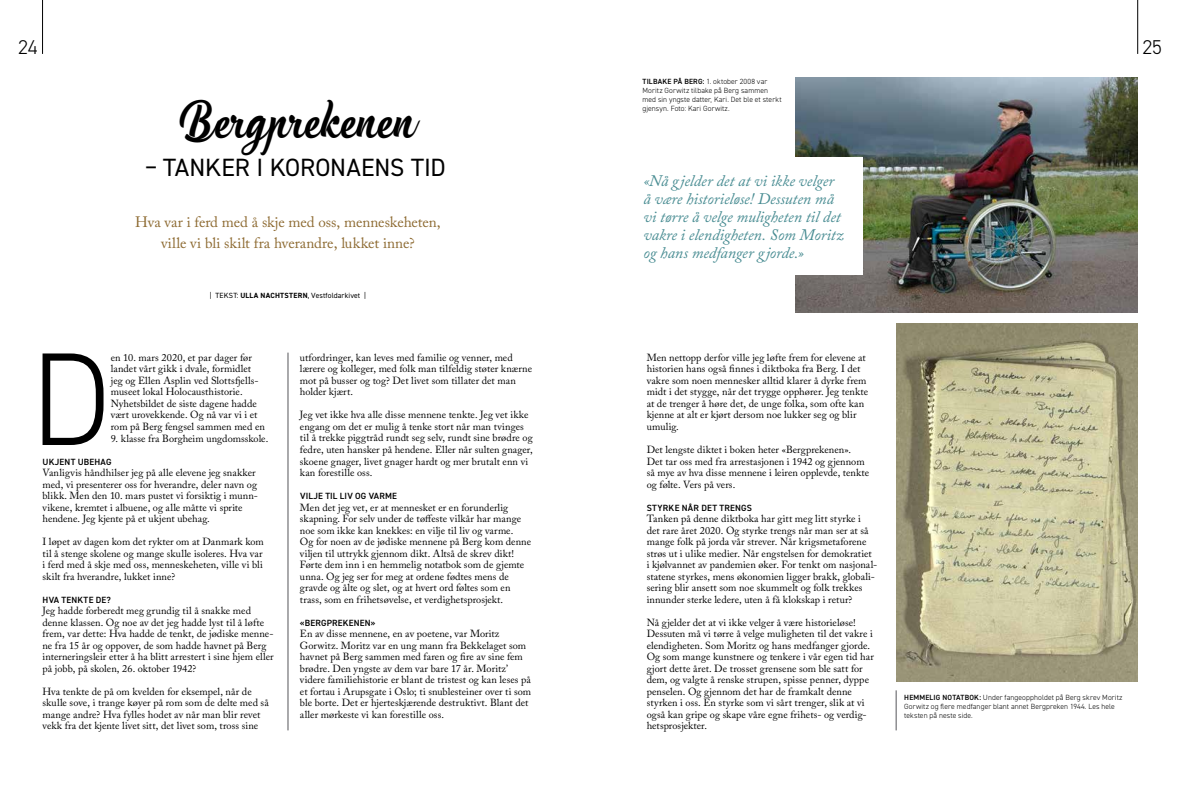
<style>
.page{position:relative;width:1180px;height:789px;background:#fff}
.page>*{position:absolute;margin:0;border:0;box-sizing:border-box;transform-origin:0 0}
.t1{font:300 132.5px "DIN2014";color:#000}
.t2{font:45px "Handycheera";letter-spacing:.015em;color:#000}
.t3{font:25px "DIN2014";letter-spacing:-.005em;color:#000}
.t4{font:300 20px "DIN2014";color:#000}
.t5{font:italic 16px/18px "Adobe Caslon Pro";letter-spacing:-.005em;color:#488c92}
.t6{font:15px/20.8px "Adobe Caslon Pro";letter-spacing:-.005em;color:#8d6a31;text-align:center}
.t7{font:10.3px/11.5px "Adobe Caslon Pro";letter-spacing:.005em;color:#000}
.t8{font:600 9px "DIN2014";letter-spacing:.02em;color:#000}
.t9{font:300 7.5px/9px "DIN2014";letter-spacing:.015em;color:#000}
.t10{font:7.5px "DIN2014";letter-spacing:.015em;color:#000}
.s1{font-weight:700}
.s2{font-weight:600}
</style>
<div class="page">
<hr style="left:1137px;top:0;width:1px;height:54px;background:#000">
<hr style="left:42px;top:0;width:1px;height:54px;background:#000">
<img style="left:795px;top:78px;width:342px;height:234px">
<div style="left:619px;top:158px;width:243px;height:117px;background:#fff"></div>
<hr style="left:288px;top:352px;width:1px;height:378px;background:#56565a">
<hr style="left:895px;top:690px;width:1px;height:40px;background:#56565a">
<img style="left:896px;top:323px;width:241px;height:358px">
<h3 class="t4" style="left:18px;top:35px;width:21px">24</h3>
<h3 class="t4" style="left:1142px;top:35px;width:21px">25</h3>
<h2 class="t2" style="left:176px;top:89px;width:239px">Bergprekenen</h2>
<h3 class="t3" style="left:144px;top:152px;width:303px">– TANKER I KORONAENS TID</h3>
<h3 class="t6" style="left:135px;top:211px;width:307px">Hva var i ferd med å skje med oss, menneskeheten, ville vi bli skilt fra hverandre, lukket inne?</h3>
<p class="t10" style="left:210px;top:291px;width:158px">| TEKST: <span class="s1">ULLA NACHTSTERN</span>, Vestfoldarkivet |</p>
<h1 class="t1" style="left:31px;top:318px;width:82px">D</h1>
<p class="t7" style="left:111px;top:351px;width:156px">en 10. mars 2020, et par dager før landet vårt gikk i dvale, formidlet jeg og Ellen Asplin ved Slottsfjells&shy;museet lokal Holocausthistorie.<br>Nyhetsbildet de siste dagene hadde vært urovekkende. Og nå var vi i et rom på Berg fengsel sammen med en</p>
<p class="t7" style="left:111px;top:432px;width:159px">9. klasse fra Borgheim ungdomsskole.</p>
<p class="t8" style="left:43px;top:455px;width:70px">UKJENT UBEHAG</p>
<p class="t7" style="left:43px;top:466px;width:217px">Vanligvis håndhilser jeg på alle elevene jeg snakker med, vi presenterer oss for hverandre, deler navn og blikk. Men den 10. mars pustet vi forsiktig i munn&shy;vikene, kremtet i albuene, og alle måtte vi sprite hendene. Jeg kjente på et ukjent ubehag.</p>
<p class="t7" style="left:43px;top:535px;width:223px">I løpet av dagen kom det rykter om at Danmark kom til å stenge skolene og mange skulle isoleres. Hva var i ferd med å skje med oss, menneskeheten, ville vi bli skilt fra hverandre, lukket inne?</p>
<p class="t8" style="left:43px;top:593px;width:70px">HVA TENKTE DE?</p>
<p class="t7" style="left:43px;top:604px;width:233px">Jeg hadde forberedt meg grundig til å snakke med denne klassen. Og noe av det jeg hadde lyst til å løfte frem, var dette: Hva hadde de tenkt, de jødiske menne&shy;ne fra 15 år og oppover, de som hadde havnet på Berg interneringsleir etter å ha blitt arrestert i sine hjem eller på jobb, på skolen, 26. oktober 1942?</p>
<p class="t7" style="left:43px;top:685px;width:228px">Hva tenkte de på om kvelden for eksempel, når de skulle sove, i trange køyer på rom som de delte med så mange andre? Hva fylles hodet av når man blir revet vekk fra det kjente livet sitt, det livet som, tross sine</p>
<p class="t7" style="left:300px;top:351px;width:233px">utfordringer, kan leves med familie og venner, med lærere og kolleger, med folk man tilfeldig støter knærne mot på busser og tog? Det livet som tillater det man holder kjært.</p>
<p class="t7" style="left:300px;top:409px;width:234px">Jeg vet ikke hva alle disse mennene tenkte. Jeg vet ikke engang om det er mulig å tenke stort når man tvinges til å trekke piggtråd rundt seg selv, rundt sine brødre og fedre, uten hansker på hendene. Eller når sulten gnager, skoene gnager, livet gnager hardt og mer brutalt enn vi kan forestille oss.</p>
<p class="t8" style="left:300px;top:489px;width:99px">VILJE TIL LIV OG VARME</p>
<p class="t7" style="left:300px;top:501px;width:233px">Men det jeg vet, er at mennesket er en forunderlig skapning. For selv under de tøffeste vilkår har mange noe som ikke kan knekkes: en vilje til liv og varme.<br>Og for noen av de jødiske mennene på Berg kom denne viljen til uttrykk gjennom dikt. Altså de skrev dikt!<br>Førte dem inn i en hemmelig notatbok som de gjemte unna. Og jeg ser for meg at ordene fødtes mens de gravde og ålte og slet, og at hvert ord føltes som en trass, som en frihetsøvelse, et verdighetsprosjekt.</p>
<p class="t8" style="left:300px;top:616px;width:77px">«BERGPREKENEN»</p>
<p class="t7" style="left:300px;top:627px;width:233px">En av disse mennene, en av poetene, var Moritz Gorwitz. Moritz var en ung mann fra Bekkelaget som havnet på Berg sammen med faren og fire av sine fem brødre. Den yngste av dem var bare 17 år. Moritz’ videre familiehistorie er blant de tristest og kan leses på et fortau i Arupsgate i Oslo; ti snublesteiner over ti som ble borte. Det er hjerteskjærende destruktivt. Blant det aller mørkeste vi kan forestille oss.</p>
<p class="t9" style="left:642px;top:77px;width:141px"><span class="s2">TILBAKE PÅ BERG:</span> 1. oktober 2008 var Moritz Gorwitz tilbake på Berg sammen med sin yngste datter, Kari. Det ble et sterkt gjensyn. Foto: Kari Gorwitz.</p>
<h3 class="t5" style="left:643px;top:171px;width:202px">«Nå gjelder det at vi ikke velger å være historieløse! Dessuten må vi tørre å velge muligheten til det vakre i elendigheten. Som Moritz og hans medfanger gjorde.»</h3>
<p class="t7" style="left:646px;top:351px;width:223px">Men nettopp derfor ville jeg løfte frem for elevene at historien hans også finnes i diktboka fra Berg. I det vakre som noen mennesker alltid klarer å dyrke frem midt i det stygge, når det trygge opphører. Jeg tenkte at de trenger å høre det, de unge folka, som ofte kan kjenne at alt er kjørt dersom noe lukker seg og blir umulig.</p>
<p class="t7" style="left:646px;top:443px;width:224px">Det lengste diktet i boken heter «Bergprekenen».<br>Det tar oss med fra arrestasjonen i 1942 og gjennom så mye av hva disse mennene i leiren opplevde, tenkte og følte. Vers på vers.</p>
<p class="t8" style="left:646px;top:501px;width:107px">STYRKE NÅR DET TRENGS</p>
<p class="t7" style="left:646px;top:512px;width:232px">Tanken på denne diktboka har gitt meg litt styrke i<br>det rare året 2020. Og styrke trengs når man ser at så mange folk på jorda vår strever. Når krigsmetaforene strøs ut i ulike medier. Når engstelsen for demokratiet<br>i kjølvannet av pandemien øker. For tenkt om nasjonal&shy;statene styrkes, mens økonomien ligger brakk, globali&shy;sering blir ansett som noe skummelt og folk trekkes innunder sterke ledere, uten å få klokskap i retur?</p>
<p class="t7" style="left:646px;top:616px;width:229px">Nå gjelder det at vi ikke velger å være historieløse!<br>Dessuten må vi tørre å velge muligheten til det vakre i elendigheten. Som Moritz og hans medfanger gjorde.<br>Og som mange kunstnere og tenkere i vår egen tid har gjort dette året. De trosset grensene som ble satt for dem, og valgte å renske strupen, spisse penner, dyppe penselen. Og gjennom det har de framkalt denne styrken i oss. En styrke som vi sårt trenger, slik at vi også kan gripe og skape våre egne frihets- og verdig&shy;hetsprosjekter.</p>
<p class="t9" style="left:904px;top:692px;width:220px"><span class="s2">HEMMELIG NOTATBOK:</span> Under fangeoppholdet på Berg skrev Moritz<br>Gorwitz og flere medfanger blant annet Bergpreken 1944. Les hele teksten på neste side.</p>
</div>
